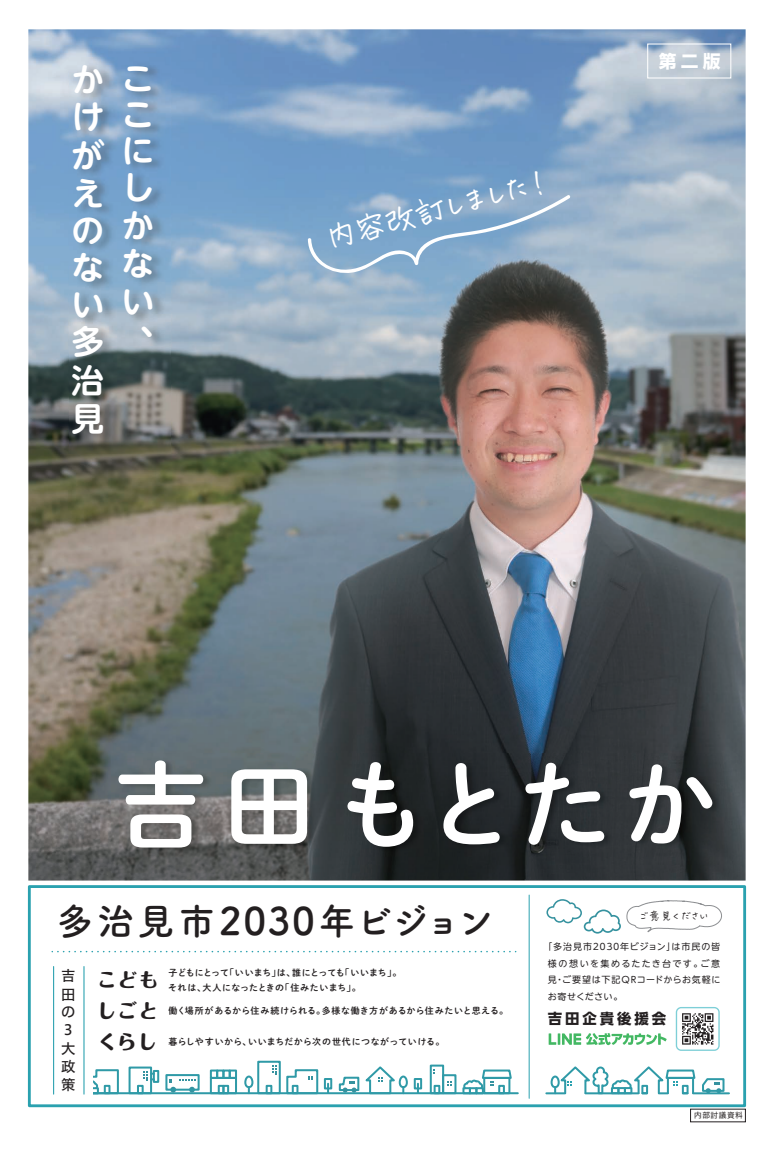
<style>
.page{position:relative;width:774px;height:1153px;background:#fff}
.page>*{position:absolute;margin:0;border:0;box-sizing:border-box;transform-origin:0 0}
.t1{font:95.2px "Shuei M Go Std B";letter-spacing:.085em;color:#fff}
.t2{font:37px "Tsuku A Rd Gothic Std B";letter-spacing:-.01em;color:#231f20}
.t3{font:700 32.7px/37.7px "UD Shin M Go Pr 6 N De";color:#fff;text-align:justify}
.t4{font:30.8px "hanatotyoutyo";color:#fff}
.t5{font:800 19px "Maru Fo Pro";color:#231f20}
.t6{font:700 17.7px "PUD Shin Go Pr 6 N";color:#fff}
.t7{font:700 14.4px "PUD Shin Go Pr 6 N";letter-spacing:.2em;color:#231f20}
.t8{font:14.3px/18.2px "Hiragino UD Sans F Std W5";color:#231f20}
.t9{font:11px "hanatotyoutyo";letter-spacing:.08em;color:#231f20}
.t10{font:9px "Shuei M Go Std B";letter-spacing:.025em;color:#231f20}
.t11{font:9px/16.4px "UD Shin M Go Pr 6 N";letter-spacing:.105em;color:#231f20;text-align:justify}
.t12{font:9px/15px "Shuei M Go Std B";color:#231f20}
.t13{font:7.6px "Hiragino UD Sans F Std N W4";letter-spacing:.08em;color:#231f20}
.s1{font-size:38px}
.s2{font-family:"Maru Fo Pro";font-weight:800;font-size:19px}
</style>
<div class="page">
<img style="left:28px;top:29px;width:718px;height:851px">
<div style="left:28px;top:885px;width:718px;height:222px;border:3px solid #2aa1af"></div>
<hr style="left:529px;top:894px;width:1px;height:204px;background:#2aa1af">
<img style="left:70px;top:57px;width:101px;height:396px">
<img style="left:112px;top:753px;width:630px;height:125px">
<svg style="left:549px;top:1033px;width:118px;height:12px"></svg>
<svg style="left:682px;top:1013px;width:31px;height:31px"></svg>
<div style="left:676px;top:1006px;width:44px;height:44px;border:1px solid #7ecfd7;border-radius:5px"></div>
<svg style="left:52px;top:950px;width:464px;height:2px"></svg>
<hr style="left:83px;top:966px;width:2px;height:127px;background:#2aa1af">
<hr style="left:53px;top:966px;width:1px;height:127px;background:#2aa1af">
<hr style="left:693px;top:1092px;width:36px;height:2px;background:#2f9aa7">
<svg style="left:546px;top:1066px;width:179px;height:29px"></svg>
<svg style="left:546px;top:899px;width:176px;height:34px"></svg>
<svg style="left:285px;top:1069px;width:34px;height:26px"></svg>
<div style="left:266px;top:1084px;width:6px;height:10px;border:2px solid #2f9aa7"></div>
<div style="left:257px;top:1060px;width:24px;height:34px;border:2px solid #2f9aa7"></div>
<svg style="left:272px;top:1065px;width:5px;height:10px"></svg>
<div style="left:498px;top:1084px;width:7px;height:10px;border:2px solid #2f9aa7"></div>
<div style="left:483px;top:1076px;width:27px;height:18px;border:2px solid #2f9aa7"></div>
<div style="left:218px;top:1084px;width:6px;height:10px;border:2px solid #2f9aa7"></div>
<div style="left:222px;top:1084px;width:7px;height:10px;border:2px solid #2f9aa7"></div>
<div style="left:210px;top:1076px;width:27px;height:18px;border:2px solid #2f9aa7"></div>
<div style="left:210px;top:1069px;width:8px;height:9px;border:2px solid #2f9aa7"></div>
<div style="left:216px;top:1069px;width:8px;height:9px;border:2px solid #2f9aa7"></div>
<div style="left:222px;top:1069px;width:9px;height:9px;border:2px solid #2f9aa7"></div>
<div style="left:229px;top:1069px;width:8px;height:9px;border:2px solid #2f9aa7"></div>
<div style="left:462px;top:1087px;width:9px;height:7px;border:2px solid #2f9aa7"></div>
<div style="left:469px;top:1087px;width:8px;height:7px;border:2px solid #2f9aa7"></div>
<div style="left:475px;top:1087px;width:9px;height:7px;border:2px solid #2f9aa7"></div>
<svg style="left:462px;top:1069px;width:50px;height:21px"></svg>
<svg style="left:94px;top:1069px;width:26px;height:26px"></svg>
<svg style="left:244px;top:1075px;width:10px;height:17px"></svg>
<svg style="left:327px;top:1083px;width:2px;height:9px"></svg>
<div style="left:324px;top:1077px;width:8px;height:12px;border:2px solid #2f9aa7"></div>
<svg style="left:417px;top:1083px;width:2px;height:9px"></svg>
<div style="left:414px;top:1077px;width:8px;height:12px;border:2px solid #2f9aa7"></div>
<svg style="left:338px;top:1066px;width:71px;height:29px"></svg>
<div style="left:165px;top:1073px;width:35px;height:17px;border:2px solid #2f9aa7"></div>
<svg style="left:169px;top:1079px;width:27px;height:13px"></svg>
<div style="left:137px;top:1084px;width:7px;height:10px;border:2px solid #2f9aa7"></div>
<div style="left:129px;top:1066px;width:23px;height:28px;border:2px solid #2f9aa7"></div>
<div style="left:153px;top:1069px;width:6px;height:13px;border:2px solid #2f9aa7"></div>
<svg style="left:143px;top:1070px;width:11px;height:10px"></svg>
<div style="left:434px;top:1084px;width:6px;height:10px;border:2px solid #2f9aa7"></div>
<div style="left:430px;top:1064px;width:14px;height:30px;border:2px solid #2f9aa7"></div>
<div style="left:442px;top:1074px;width:14px;height:20px;border:2px solid #2f9aa7"></div>
<hr style="left:94px;top:1092px;width:424px;height:2px;background:#2f9aa7">
<div style="left:647px;top:43px;width:84px;height:35px;border:1px solid #fff"></div>
<svg style="left:308px;top:194px;width:263px;height:82px;background:#89aac8"></svg>
<h3 class="t3" style="left:71px;top:58px;width:34px">かけがえのない多治見</h3>
<h3 class="t3" style="left:121px;top:58px;width:32px;line-height:37.4px">ここにしかない、</h3>
<h3 class="t4" style="left:321px;top:218px;width:230px;rotate:-14deg">内容改訂しました！</h3>
<h3 class="t6" style="left:659px;top:51px;width:63px">第二版</h3>
<h1 class="t1" style="left:113px;top:734px;width:604px">吉田もとたか</h1>
<h2 class="t2" style="left:56px;top:892px;width:439px">多治見市<span class="s1">2030</span>年ビジョン</h2>
<p class="t9" style="left:640px;top:909px;width:70px">ご意見ください</p>
<h3 class="t8" style="left:61px;top:965px;width:15px">吉田の<br>３大政策</h3>
<h3 class="t5" style="left:98px;top:964px;width:62px">こども</h3>
<p class="t12" style="left:168px;top:965px;width:235px">子どもにとって「いいまち」は、誰にとっても「いいまち」。それは、大人になったときの「住みたいまち」。</p>
<p class="t10" style="left:98px;top:1004px;width:412px"><span class="s2">しごと</span> 働く場所があるから住み続けられる。多様な働き方があるから住みたいと思える。</p>
<p class="t10" style="left:98px;top:1034px;width:348px"><span class="s2">くらし</span> 暮らしやすいから、いいまちだから次の世代につながっていける。</p>
<p class="t11" style="left:548px;top:938px;width:174px;text-indent:-5px">「多治見市２０３０年ビジョン」は市民の皆様の想いを集めるたたき台です。ご意見・ご要望は下記QRコードからお気軽にお寄せください。</p>
<h3 class="t7" style="left:548px;top:1010px;width:120px">吉田企貴後援会</h3>
<p class="t13" style="left:694px;top:1109px;width:50px">内部討議資料</p>
</div>
